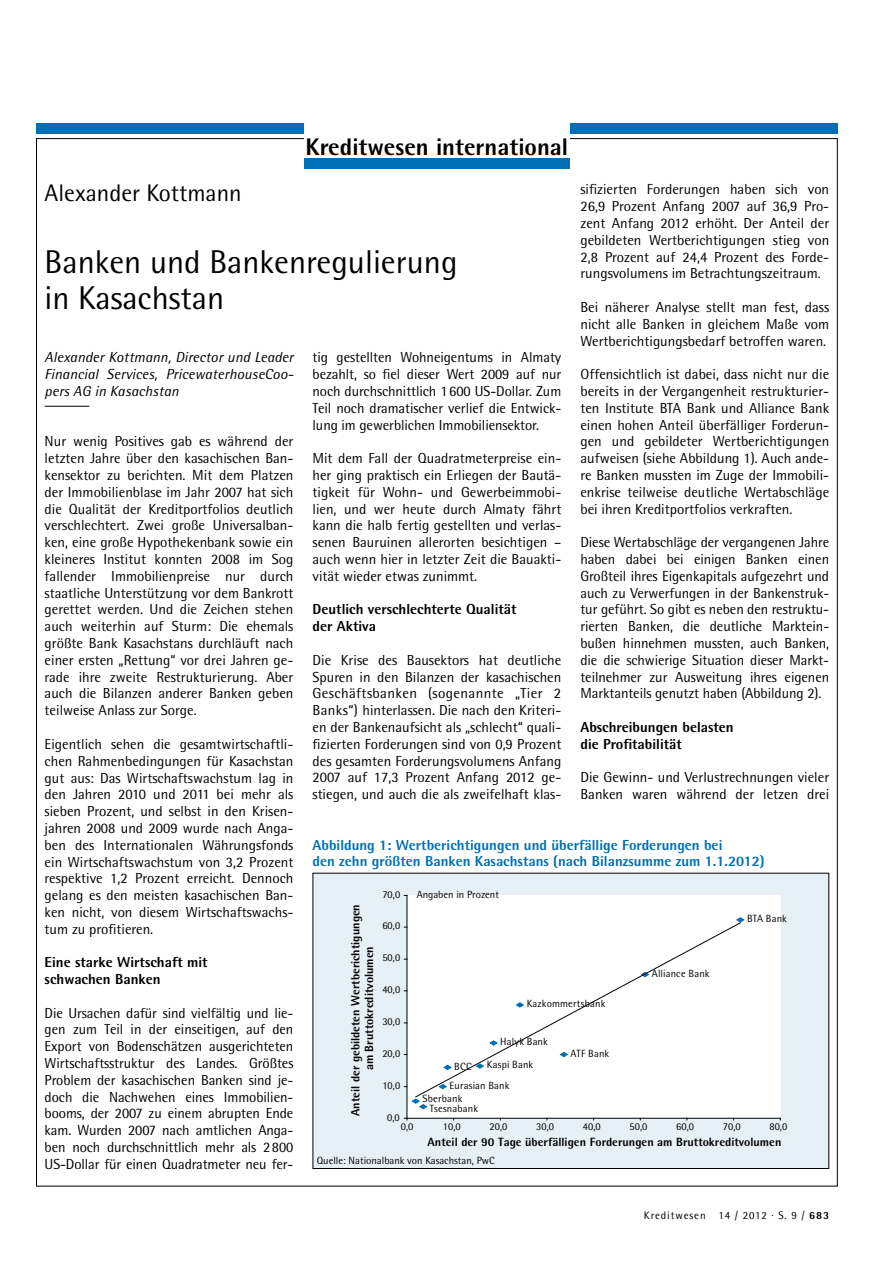
<style>
.page{position:relative;width:893px;height:1263px;background:#fff}
.page>*{position:absolute;margin:0;border:0;box-sizing:border-box;transform-origin:0 0}
.t1{font:33px/36px "Rotis Semi Sans";color:#000}
.t2{font:800 24px "Rotis Semi Sans";color:#000}
.t3{font:24px "Rotis Semi Sans";color:#000}
.t4{font:14.55px/16.8px "Rotis Semi Sans";color:#000;text-align:justify}
.t5{font:800 14.55px/16.8px "Rotis Semi Sans";color:#000}
.t6{font:800 14.55px/16.8px "Rotis Semi Sans";color:#006fb4}
.t7{font:italic 14.55px/16.8px "Rotis Semi Sans";letter-spacing:.005em;color:#000;text-align:justify}
.t8{font:800 12px/13.5px "Rotis Semi Sans";color:#000;text-align:center}
.t9{font:10.95px "Rotis Semi Sans";letter-spacing:.08em;color:#000}
.t10{font:10.5px/10.1px "Rotis Semi Sans";letter-spacing:.01em;color:#000}
.s1{font-weight:800}
</style>
<div class="page">
<div style="left:313px;top:873px;width:516px;height:295px;background:#e6f1f7"></div>
<div style="left:407px;top:895px;width:373px;height:223px;background:#fff"></div>
<hr style="left:407px;top:895px;width:1px;height:223px;background:#000">
<hr style="left:407px;top:1118px;width:373px;height:1px;background:#000">
<svg style="left:736px;top:917px;width:9px;height:5px"></svg>
<svg style="left:411px;top:1098px;width:17px;height:11px"></svg>
<svg style="left:415px;top:922px;width:326px;height:176px"></svg>
<div style="left:313px;top:873px;width:516px;height:296px;border:1px solid #000"></div>
<div style="left:36px;top:123px;width:802px;height:11px;background:#006fb4"></div>
<div style="left:304px;top:116px;width:266px;height:56px;background:#fff"></div>
<div style="left:304px;top:158px;width:266px;height:11px;background:#006fb4"></div>
<hr style="left:45px;top:406px;width:44px;height:1px;background:#000">
<h2 class="t2" style="left:306px;top:132px;width:264px">Kreditwesen international</h2>
<p class="t4" style="left:580px;top:181px;width:250px">sifizierten Forderungen haben sich von 26,9 Prozent Anfang 2007 auf 36,9 Pro&shy;zent Anfang 2012 erhöht. Der Anteil der gebildeten Wertberichtigungen stieg von 2,8 Prozent auf 24,4 Prozent des Forde&shy;rungsvolumens im Betrachtungszeitraum.</p>
<p class="t4" style="left:580px;top:299px;width:250px">Bei näherer Analyse stellt man fest, dass nicht alle Banken in gleichem Maße vom Wertberichtigungsbedarf betroffen waren.</p>
<p class="t4" style="left:580px;top:366px;width:250px">Offensichtlich ist dabei, dass nicht nur die bereits in der Vergangenheit restrukturier&shy;ten Institute BTA Bank und Alliance Bank einen hohen Anteil überfälliger Forderun&shy;gen und gebildeter Wertberichtigungen aufweisen (siehe Abbildung 1). Auch ande&shy;re Banken mussten im Zuge der Immobili&shy;enkrise teilweise deutliche Wertabschläge bei ihren Kreditportfolios verkraften.</p>
<p class="t4" style="left:580px;top:534px;width:250px">Diese Wertabschläge der vergangenen Jahre haben dabei bei einigen Banken einen Großteil ihres Eigenkapitals aufgezehrt und auch zu Verwerfungen in der Bankenstruk&shy;tur geführt. So gibt es neben den restruktu&shy;rierten Banken, die deutliche Marktein&shy;bußen hinnehmen mussten, auch Banken, die die schwierige Situation dieser Markt&shy;teilnehmer zur Ausweitung ihres eigenen Marktanteils genutzt haben (Abbildung 2).</p>
<p class="t5" style="left:580px;top:718px;width:155px">Abschreibungen belasten die Profitabilität</p>
<p class="t4" style="left:580px;top:769px;width:250px">Die Gewinn- und Verlustrechnungen vieler<br>Banken waren während der letzen drei</p>
<h2 class="t3" style="left:45px;top:179px;width:198px">Alexander Kottmann</h2>
<h1 class="t1" style="left:45px;top:244px;width:414px">Banken und Bankenregulierung in Kasachstan</h1>
<p class="t7" style="left:45px;top:349px;width:250px">Alexander Kottmann, Director und Leader Financial Services, PricewaterhouseCoo&shy;pers AG in Kasachstan</p>
<p class="t4" style="left:45px;top:433px;width:250px">Nur wenig Positives gab es während der letzten Jahre über den kasachischen Ban&shy;kensektor zu berichten. Mit dem Platzen der Immobilienblase im Jahr 2007 hat sich die Qualität der Kreditportfolios deutlich verschlechtert. Zwei große Universalban&shy;ken, eine große Hypothekenbank sowie ein kleineres Institut konnten 2008 im Sog fallender Immobilienpreise nur durch staatliche Unterstützung vor dem Bankrott gerettet werden. Und die Zeichen stehen auch weiterhin auf Sturm: Die ehemals größte Bank Kasachstans durchläuft nach einer ersten „Rettung“ vor drei Jahren ge&shy;rade ihre zweite Restrukturierung. Aber auch die Bilanzen anderer Banken geben teilweise Anlass zur Sorge.</p>
<p class="t4" style="left:45px;top:735px;width:250px">Eigentlich sehen die gesamtwirtschaftli&shy;chen Rahmenbedingungen für Kasachstan gut aus: Das Wirtschaftswachstum lag in den Jahren 2010 und 2011 bei mehr als sieben Prozent, und selbst in den Krisen&shy;jahren 2008 und 2009 wurde nach Anga&shy;ben des Internationalen Währungsfonds ein Wirtschaftswachstum von 3,2 Prozent respektive 1,2 Prozent erreicht. Dennoch gelang es den meisten kasachischen Ban&shy;ken nicht, von diesem Wirtschaftswachs&shy;tum zu profitieren.</p>
<p class="t5" style="left:45px;top:954px;width:164px">Eine starke Wirtschaft mit schwachen Banken</p>
<p class="t4" style="left:45px;top:1004px;width:250px">Die Ursachen dafür sind vielfältig und lie&shy;gen zum Teil in der einseitigen, auf den Export von Bodenschätzen ausgerichteten Wirtschaftsstruktur des Landes. Größtes Problem der kasachischen Banken sind je&shy;doch die Nachwehen eines Immobilien&shy;booms, der 2007 zu einem abrupten Ende kam. Wurden 2007 nach amtlichen Anga&shy;ben noch durchschnittlich mehr als 2800<br>US-Dollar für einen Quadratmeter neu fer-</p>
<p class="t4" style="left:313px;top:349px;width:250px">tig gestellten Wohneigentums in Almaty bezahlt, so fiel dieser Wert 2009 auf nur noch durchschnittlich 1600 US-Dollar. Zum Teil noch dramatischer verlief die Entwick&shy;lung im gewerblichen Immobiliensektor.</p>
<p class="t4" style="left:313px;top:450px;width:250px">Mit dem Fall der Quadratmeterpreise ein&shy;her ging praktisch ein Erliegen der Bautä&shy;tigkeit für Wohn- und Gewerbeimmobi&shy;lien, und wer heute durch Almaty fährt kann die halb fertig gestellten und verlas&shy;senen Bauruinen allerorten besichtigen – auch wenn hier in letzter Zeit die Bauakti&shy;vität wieder etwas zunimmt.</p>
<p class="t5" style="left:313px;top:601px;width:206px">Deutlich verschlechterte Qualität der Aktiva</p>
<p class="t4" style="left:313px;top:651px;width:250px">Die Krise des Bausektors hat deutliche Spuren in den Bilanzen der kasachischen Geschäftsbanken (sogenannte „Tier 2<br>Banks“) hinterlassen. Die nach den Kriteri&shy;en der Bankenaufsicht als „schlecht“ quali&shy;fizierten Forderungen sind von 0,9 Prozent des gesamten Forderungsvolumens Anfang 2007 auf 17,3 Prozent Anfang 2012 ge&shy;stiegen, und auch die als zweifelhaft klas-</p>
<p class="t6" style="left:313px;top:836px;width:454px">Abbildung 1: Wertberichtigungen und überfällige Forderungen bei<br>den zehn größten Banken Kasachstans (nach Bilanzsumme zum 1.1.2012)</p>
<p class="t10" style="left:382px;top:889px;width:19px">70,0</p>
<p class="t10" style="left:417px;top:889px;width:84px">Angaben in Prozent</p>
<p class="t8" style="left:349px;top:1116px;width:213px;rotate:-90deg">Anteil der gebildeten Wertberichtigungen am Bruttokreditvolumen</p>
<p class="t10" style="left:747px;top:913px;width:41px">BTA Bank</p>
<p class="t10" style="left:382px;top:921px;width:19px">60,0</p>
<p class="t10" style="left:382px;top:953px;width:19px">50,0</p>
<p class="t10" style="left:652px;top:968px;width:59px">Alliance Bank</p>
<p class="t10" style="left:382px;top:984px;width:19px">40,0</p>
<p class="t10" style="left:527px;top:998px;width:80px">Kazkommertsbank</p>
<p class="t10" style="left:500px;top:1037px;width:49px">Halyk Bank</p>
<p class="t10" style="left:382px;top:1016px;width:19px">30,0</p>
<p class="t10" style="left:571px;top:1048px;width:40px">ATF Bank</p>
<p class="t10" style="left:382px;top:1048px;width:19px">20,0</p>
<p class="t10" style="left:450px;top:1054px;width:85px;line-height:20.5px;text-indent:37px">Kaspi Bank<br>Eurasian Bank</p>
<p class="t10" style="left:454px;top:1061px;width:19px">BCC</p>
<p class="t10" style="left:382px;top:1080px;width:19px">10,0</p>
<p class="t10" style="left:430px;top:1093px;width:50px;text-indent:-7px">Sberbank<br>Tsesnabank</p>
<p class="t10" style="left:387px;top:1112px;width:14px">0,0</p>
<p class="t10" style="left:401px;top:1121px;width:14px">0,0</p>
<p class="t10" style="left:443px;top:1121px;width:19px">10,0</p>
<p class="t10" style="left:489px;top:1121px;width:19px">20,0</p>
<p class="t10" style="left:536px;top:1121px;width:19px">30,0</p>
<p class="t10" style="left:583px;top:1121px;width:19px">40,0</p>
<p class="t10" style="left:629px;top:1121px;width:19px">50,0</p>
<p class="t10" style="left:676px;top:1121px;width:19px">60,0</p>
<p class="t10" style="left:723px;top:1121px;width:19px">70,0</p>
<p class="t10" style="left:769px;top:1121px;width:19px">80,0</p>
<p class="t8" style="left:428px;top:1135px;width:355px">Anteil der 90 Tage überfälligen Forderungen am Bruttokreditvolumen</p>
<p class="t10" style="left:317px;top:1155px;width:180px">Quelle: Nationalbank von Kasachstan, PwC</p>
<p class="t9" style="left:644px;top:1209px;width:187px">Kreditwesen 14 / 2012 · S. 9 / <span class="s1">683</span></p>
</div>
